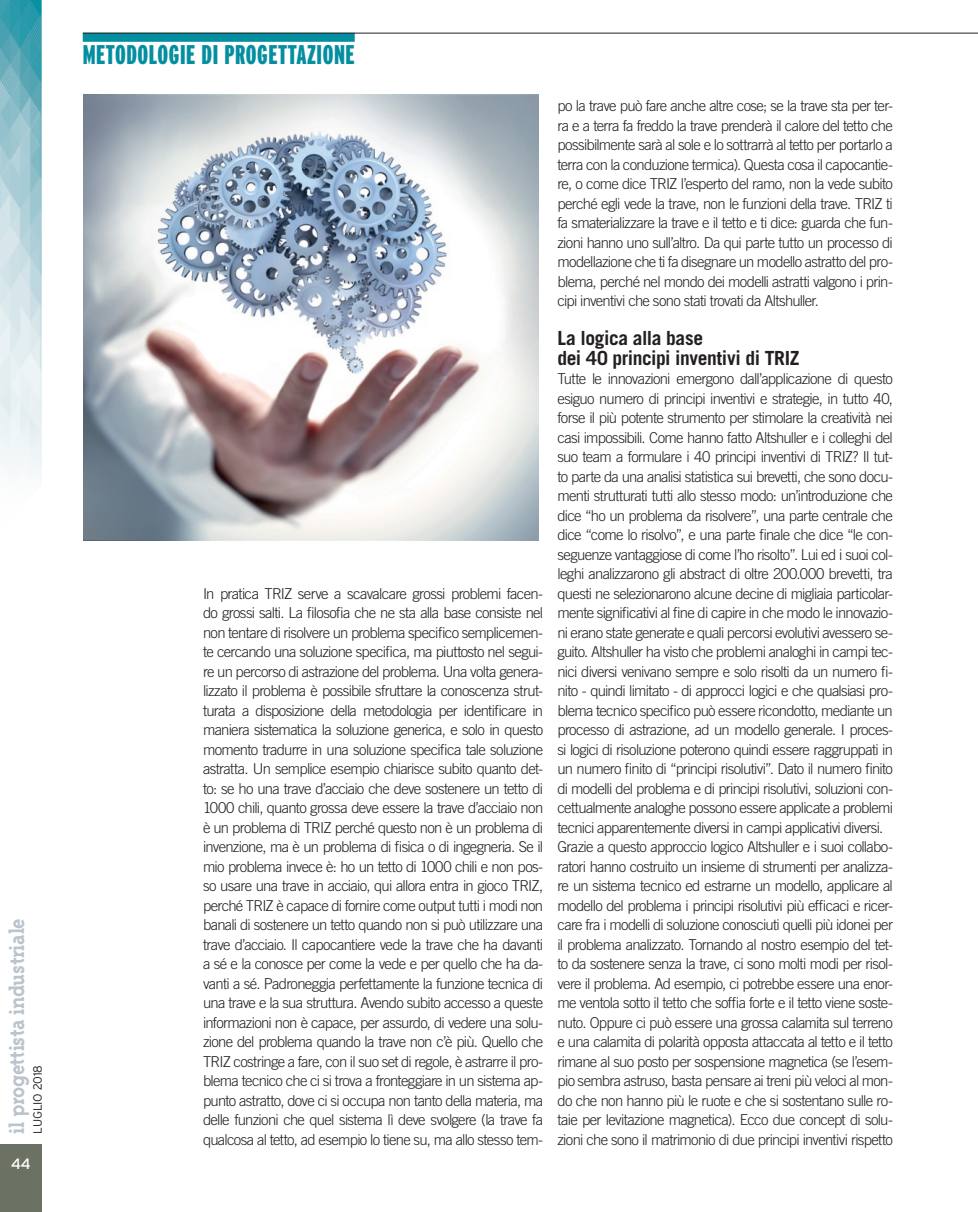
<style>
.page{position:relative;width:978px;height:1212px;background:#fff}
.page>*{position:absolute;margin:0;border:0;box-sizing:border-box;transform-origin:0 0}
.t1{font:900 extra-condensed 27px "Interstate";letter-spacing:.02em;color:#048fa1}
.t2{font:700 22.5px "Triplex Serif";letter-spacing:-.02em;color:#bbc3cb}
.t3{font:700 19.5px/19.5px "Trade Gothic LT Std";letter-spacing:-.02em;color:#231f20}
.t4{font:300 15px/19.5px "Trade Gothic LT Std";letter-spacing:-.045em;color:#231f20;text-align:justify}
.t5{font:15px "Interstate";color:#fff}
.t6{font:300 12px "Interstate";letter-spacing:-.01em;color:#231f20}
</style>
<div class="page">
<div style="left:0;top:1144px;width:42px;height:68px;background:#6c7263"></div>
<img style="left:0;top:0;width:42px;height:476px">
<div style="left:83px;top:33px;width:272px;height:9px;background:#048fa1"></div>
<hr style="left:83px;top:33px;width:895px;height:1px;background:#231f20">
<img style="left:83px;top:95px;width:456px;height:445px">
<h2 class="t2" style="left:4px;top:1134px;width:217px;rotate:-90deg">il progettista industriale</h2>
<p class="t6" style="left:31px;top:1134px;width:70px;rotate:-90deg">LUGLIO 2018</p>
<p class="t5" style="left:11px;top:1155px;width:21px">44</p>
<h1 class="t1" style="left:83px;top:40px;width:273px">METODOLOGIE DI PROGETTAZIONE</h1>
<p class="t4" style="left:203px;top:584px;width:342px">In pratica TRIZ serve a scavalcare grossi problemi facen&shy;do grossi salti. La filosofia che ne sta alla base consiste nel non tentare di risolvere un problema specifico semplicemen&shy;te cercando una soluzione specifica, ma piuttosto nel segui&shy;re un percorso di astrazione del problema. Una volta genera&shy;lizzato il problema è possibile sfruttare la conoscenza strut&shy;turata a disposizione della metodologia per identificare in maniera sistematica la soluzione generica, e solo in questo momento tradurre in una soluzione specifica tale soluzione astratta. Un semplice esempio chiarisce subito quanto det&shy;to: se ho una trave d’acciaio che deve sostenere un tetto di 1000 chili, quanto grossa deve essere la trave d’acciaio non è un problema di TRIZ perché questo non è un problema di invenzione, ma è un problema di fisica o di ingegneria. Se il mio problema invece è: ho un tetto di 1000 chili e non pos&shy;so usare una trave in acciaio, qui allora entra in gioco TRIZ, perché TRIZ è capace di fornire come output tutti i modi non banali di sostenere un tetto quando non si può utilizzare una trave d’acciaio. Il capocantiere vede la trave che ha davanti a sé e la conosce per come la vede e per quello che ha da&shy;vanti a sé. Padroneggia perfettamente la funzione tecnica di una trave e la sua struttura. Avendo subito accesso a queste informazioni non è capace, per assurdo, di vedere una solu&shy;zione del problema quando la trave non c’è più. Quello che TRIZ costringe a fare, con il suo set di regole, è astrarre il pro&shy;blema tecnico che ci si trova a fronteggiare in un sistema ap&shy;punto astratto, dove ci si occupa non tanto della materia, ma delle funzioni che quel sistema lì deve svolgere (la trave fa qualcosa al tetto, ad esempio lo tiene su, ma allo stesso tem-</p>
<p class="t4" style="left:557px;top:96px;width:337px">po la trave può fare anche altre cose; se la trave sta per ter&shy;ra e a terra fa freddo la trave prenderà il calore del tetto che possibilmente sarà al sole e lo sottrarrà al tetto per portarlo a terra con la conduzione termica). Questa cosa il capocantie&shy;re, o come dice TRIZ l’esperto del ramo, non la vede subito perché egli vede la trave, non le funzioni della trave. TRIZ ti fa smaterializzare la trave e il tetto e ti dice: guarda che fun&shy;zioni hanno uno sull’altro. Da qui parte tutto un processo di modellazione che ti fa disegnare un modello astratto del pro&shy;blema, perché nel mondo dei modelli astratti valgono i prin&shy;cipi inventivi che sono stati trovati da Altshuller.</p>
<h3 class="t3" style="left:557px;top:328px;width:244px">La logica alla base<br>dei 40 principi inventivi di TRIZ</h3>
<p class="t4" style="left:557px;top:369px;width:337px;text-align:left">Tutte le innovazioni emergono dall’applicazione di questo esiguo numero di principi inventivi e strategie, in tutto 40, forse il più potente strumento per stimolare la creatività nei casi impossibili. Come hanno fatto Altshuller e i colleghi del suo team a formulare i 40 principi inventivi di TRIZ? Il tut&shy;to parte da una analisi statistica sui brevetti, che sono docu&shy;menti strutturati tutti allo stesso modo: un’introduzione che dice “ho un problema da risolvere”, una parte centrale che dice “come lo risolvo”, e una parte finale che dice “le con&shy;seguenze vantaggiose di come l’ho risolto”. Lui ed i suoi col&shy;leghi analizzarono gli abstract di oltre 200.000 brevetti, tra questi ne selezionarono alcune decine di migliaia particolar&shy;mente significativi al fine di capire in che modo le innovazio&shy;ni erano state generate e quali percorsi evolutivi avessero se&shy;guito. Altshuller ha visto che problemi analoghi in campi tec&shy;nici diversi venivano sempre e solo risolti da un numero fi&shy;nito - quindi limitato - di approcci logici e che qualsiasi pro&shy;blema tecnico specifico può essere ricondotto, mediante un processo di astrazione, ad un modello generale. I proces&shy;si logici di risoluzione poterono quindi essere raggruppati in un numero finito di “principi risolutivi”. Dato il numero finito di modelli del problema e di principi risolutivi, soluzioni con&shy;cettualmente analoghe possono essere applicate a problemi tecnici apparentemente diversi in campi applicativi diversi.<br>Grazie a questo approccio logico Altshuller e i suoi collabo&shy;ratori hanno costruito un insieme di strumenti per analizza&shy;re un sistema tecnico ed estrarne un modello, applicare al modello del problema i principi risolutivi più efficaci e ricer&shy;care fra i modelli di soluzione conosciuti quelli più idonei per il problema analizzato. Tornando al nostro esempio del tet&shy;to da sostenere senza la trave, ci sono molti modi per risol&shy;vere il problema. Ad esempio, ci potrebbe essere una enor&shy;me ventola sotto il tetto che soffia forte e il tetto viene soste&shy;nuto. Oppure ci può essere una grossa calamita sul terreno e una calamita di polarità opposta attaccata al tetto e il tetto rimane al suo posto per sospensione magnetica (se l’esem&shy;pio sembra astruso, basta pensare ai treni più veloci al mon&shy;do che non hanno più le ruote e che si sostentano sulle ro&shy;taie per levitazione magnetica). Ecco due concept di solu&shy;zioni che sono il matrimonio di due principi inventivi rispetto</p>
</div>
